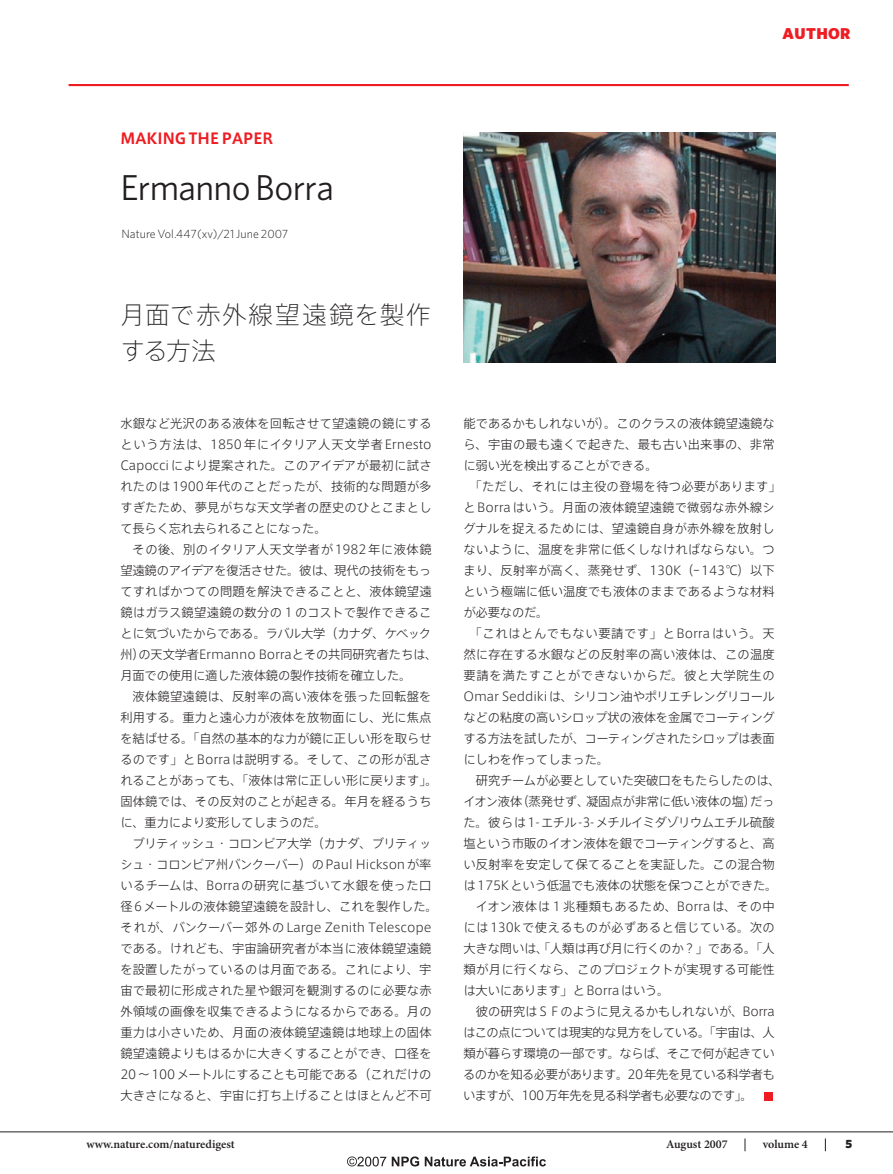
<style>
.page{position:relative;width:893px;height:1174px;background:#fff}
.page>*{position:absolute;margin:0;border:0;box-sizing:border-box;transform-origin:0 0}
.t1{font:36px "Whitney";letter-spacing:-.015em;color:#231f20}
.t2{font:200 24.75px/36px "Axis Std";letter-spacing:.045em;color:#231f20}
.t3{font:900 15.75px "Whitney";letter-spacing:.02em;color:#ee1d23}
.t4{font:700 15px "Axis Std";letter-spacing:.01em;color:#ee1d23}
.t5{font:300 12.3px/21px "Axis Std";letter-spacing:.015em;color:#231f20}
.t6{font:300 12.3px/21px "Axis Std";letter-spacing:-.005em;color:#231f20;text-align:justify}
.t7{font:300 12.3px "Axis Std";letter-spacing:-.04em;color:#231f20}
.t8{font:300 12.3px "Axis Std";letter-spacing:.02em;color:#231f20}
.t9{font:300 12.3px "Axis Std";letter-spacing:.03em;color:#231f20}
.t10{font:300 12.3px "Axis Std";letter-spacing:-.03em;color:#231f20}
.t11{font:300 12.3px "Axis Std";letter-spacing:-.045em;color:#231f20}
.t12{font:300 12.3px "Axis Std";letter-spacing:.045em;color:#231f20}
.t13{font:300 12.3px "Axis Std";letter-spacing:.04em;color:#231f20}
.t14{font:300 12.3px "Axis Std";letter-spacing:.06em;color:#231f20}
.t15{font:600 12px "Minion Pro";color:#231f20}
.t16{font:300 12px "Whitney";letter-spacing:.005em;color:#231f20}
</style>
<div class="page">
<svg style="left:825px;top:1138px;width:1px;height:13px"></svg>
<svg style="left:745px;top:1138px;width:1px;height:13px"></svg>
<hr style="left:0;top:1131px;width:893px;height:1px;background:#231f20">
<hr style="left:69px;top:84px;width:780px;height:2px;background:#ee1d23">
<div style="left:764px;top:1091px;width:9px;height:9px;background:#ee1d23"></div>
<img style="left:463px;top:132px;width:312px;height:230px">
<svg style="left:347px;top:1156px;width:39px;height:10px"></svg>
<svg style="left:392px;top:1156px;width:27px;height:10px"></svg>
<svg style="left:425px;top:1156px;width:121px;height:10px"></svg>
<p class="t3" style="left:783px;top:24px;width:69px">AUTHOR</p>
<p class="t4" style="left:120px;top:127px;width:154px">MAKING THE PAPER</p>
<h1 class="t1" style="left:120px;top:166px;width:215px">Ermanno Borra</h1>
<p class="t16" style="left:121px;top:227px;width:168px">Nature Vol.447(xv)/21 June 2007</p>
<h2 class="t2" style="left:120px;top:295px;width:312px">月面で赤外線望遠鏡を製作する方法</h2>
<p class="t6" style="left:120px;top:412px;width:313px">水銀など光沢のある液体を回転させて望遠鏡の鏡にするという方法は、1850 年にイタリア人天文学者 Ernesto Capocciにより提案された。このアイデアが最初に試されたのは1900年代のことだったが、技術的な問題が多すぎたため、夢見がちな天文学者の歴史のひとこまとして長らく忘れ去られることになった。</p>
<p class="t6" style="left:120px;top:538px;width:319px;text-align:left;text-indent:12px">その後、別のイタリア人天文学者が1982年に液体鏡望遠鏡のアイデアを復活させた。彼は、現代の技術をもってすればかつての問題を解決できることと、液体鏡望遠鏡はガラス鏡望遠鏡の数分の１のコストで製作できることに気づいたからである。ラバル大学（カナダ、ケベック州）の天文学者Ermanno Borraとその共同研究者たちは、月面での使用に適した液体鏡の製作技術を確立した。</p>
<p class="t5" style="left:120px;top:685px;width:319px;text-indent:12px">液体鏡望遠鏡は、反射率の高い液体を張った回転盤を利用する。重力と遠心力が液体を放物面にし、光に焦点を結ばせる。「自然の基本的な力が鏡に正しい形を取らせるのです」とBorraは説明する。そして、この形が乱されることがあっても、「液体は常に正しい形に戻ります」。固体鏡では、その反対のことが起きる。年月を経るうちに、重力により変形してしまうのだ。</p>
<p class="t5" style="left:120px;top:832px;width:319px;text-align:center">ブリティッシュ・コロンビア大学（カナダ、ブリティッ<br>シュ・コロンビア州バンクーバー）のPaul Hicksonが率いるチームは、Borraの研究に基づいて水銀を使った口径6メートルの液体鏡望遠鏡を設計し、これを製作した。それが、バンクーバー郊外の Large Zenith Telescopeである。けれども、宇宙論研究者が本当に液体鏡望遠鏡を設置したがっているのは月面である。これにより、宇宙で最初に形成された星や銀河を観測するのに必要な赤外領域の画像を収集できるようになるからである。月の重力は小さいため、月面の液体鏡望遠鏡は地球上の固体鏡望遠鏡よりもはるかに大きくすることができ、口径を<br>20～100メートルにすることも可能である（これだけの大きさになると、宇宙に打ち上げることはほとんど不可</p>
<p class="t15" style="left:86px;top:1137px;width:150px">www.nature.com/naturedigest</p>
<p class="t6" style="left:463px;top:412px;width:313px">能であるかもしれないが）。このクラスの液体鏡望遠鏡な</p>
<p class="t5" style="left:463px;top:433px;width:313px">ら、宇宙の最も遠くで起きた、最も古い出来事の、非常</p>
<p class="t6" style="left:463px;top:454px;width:196px">に弱い光を検出することができる。</p>
<p class="t5" style="left:470px;top:475px;width:313px">「ただし、それには主役の登場を待つ必要があります」</p>
<p class="t8" style="left:463px;top:498px;width:313px">とBorraはいう。月面の液体鏡望遠鏡で微弱な赤外線シ</p>
<p class="t8" style="left:463px;top:519px;width:313px">グナルを捉えるためには、望遠鏡自身が赤外線を放射し</p>
<p class="t5" style="left:463px;top:538px;width:313px">ないように、温度を非常に低くしなければならない。つ</p>
<p class="t5" style="left:463px;top:559px;width:313px">まり、反射率が高く、蒸発せず、130K（ｰ143℃）以下</p>
<p class="t5" style="left:463px;top:580px;width:313px">という極端に低い温度でも液体のままであるような材料</p>
<p class="t6" style="left:463px;top:601px;width:87px">が必要なのだ。</p>
<p class="t12" style="left:470px;top:624px;width:307px">「これはとんでもない要請です」とBorraはいう。天</p>
<p class="t5" style="left:463px;top:643px;width:313px">然に存在する水銀などの反射率の高い液体は、この温度</p>
<p class="t14" style="left:463px;top:666px;width:313px">要請を満たすことができないからだ。彼と大学院生の</p>
<p class="t10" style="left:463px;top:687px;width:313px">Omar Seddikiは、シリコン油やポリエチレングリコール</p>
<p class="t6" style="left:463px;top:706px;width:313px">などの粘度の高いシロップ状の液体を金属でコーティング</p>
<p class="t6" style="left:463px;top:727px;width:313px">する方法を試したが、コーティングされたシロップは表面</p>
<p class="t6" style="left:463px;top:748px;width:147px">にしわを作ってしまった。</p>
<p class="t6" style="left:476px;top:769px;width:306px">研究チームが必要としていた突破口をもたらしたのは、</p>
<p class="t6" style="left:463px;top:790px;width:313px">イオン液体（蒸発せず、凝固点が非常に低い液体の塩）だっ</p>
<p class="t11" style="left:463px;top:813px;width:313px">た。彼らは 1-エチル-3-メチルイミダゾリウムエチル硫酸</p>
<p class="t6" style="left:463px;top:832px;width:313px">塩という市販のイオン液体を銀でコーティングすると、高</p>
<p class="t5" style="left:463px;top:853px;width:313px">い反射率を安定して保てることを実証した。この混合物</p>
<p class="t6" style="left:463px;top:874px;width:315px">は175Kという低温でも液体の状態を保つことができた。</p>
<p class="t13" style="left:476px;top:897px;width:300px">イオン液体は１兆種類もあるため、Borraは、その中</p>
<p class="t9" style="left:463px;top:918px;width:313px">には130kで使えるものが必ずあると信じている。次の</p>
<p class="t6" style="left:463px;top:937px;width:313px">大きな問いは、「人類は再び月に行くのか？」である。「人</p>
<p class="t9" style="left:463px;top:960px;width:313px">類が月に行くなら、このプロジェクトが実現する可能性</p>
<p class="t6" style="left:463px;top:979px;width:208px">は大いにあります」とBorraはいう。</p>
<p class="t6" style="left:476px;top:1000px;width:301px">彼の研究はＳＦのように見えるかもしれないが、Borra</p>
<p class="t7" style="left:463px;top:1023px;width:313px">はこの点については現実的な見方をしている。「宇宙は、人</p>
<p class="t6" style="left:463px;top:1042px;width:313px">類が暮らす環境の一部です。ならば、そこで何が起きてい</p>
<p class="t7" style="left:463px;top:1065px;width:313px">るのかを知る必要があります。20年先を見ている科学者も</p>
<p class="t7" style="left:463px;top:1086px;width:291px">いますが、100万年先を見る科学者も必要なのです」。</p>
<p class="t15" style="left:666px;top:1137px;width:63px">August 2007</p>
<p class="t15" style="left:763px;top:1137px;width:47px">volume 4</p>
</div>
